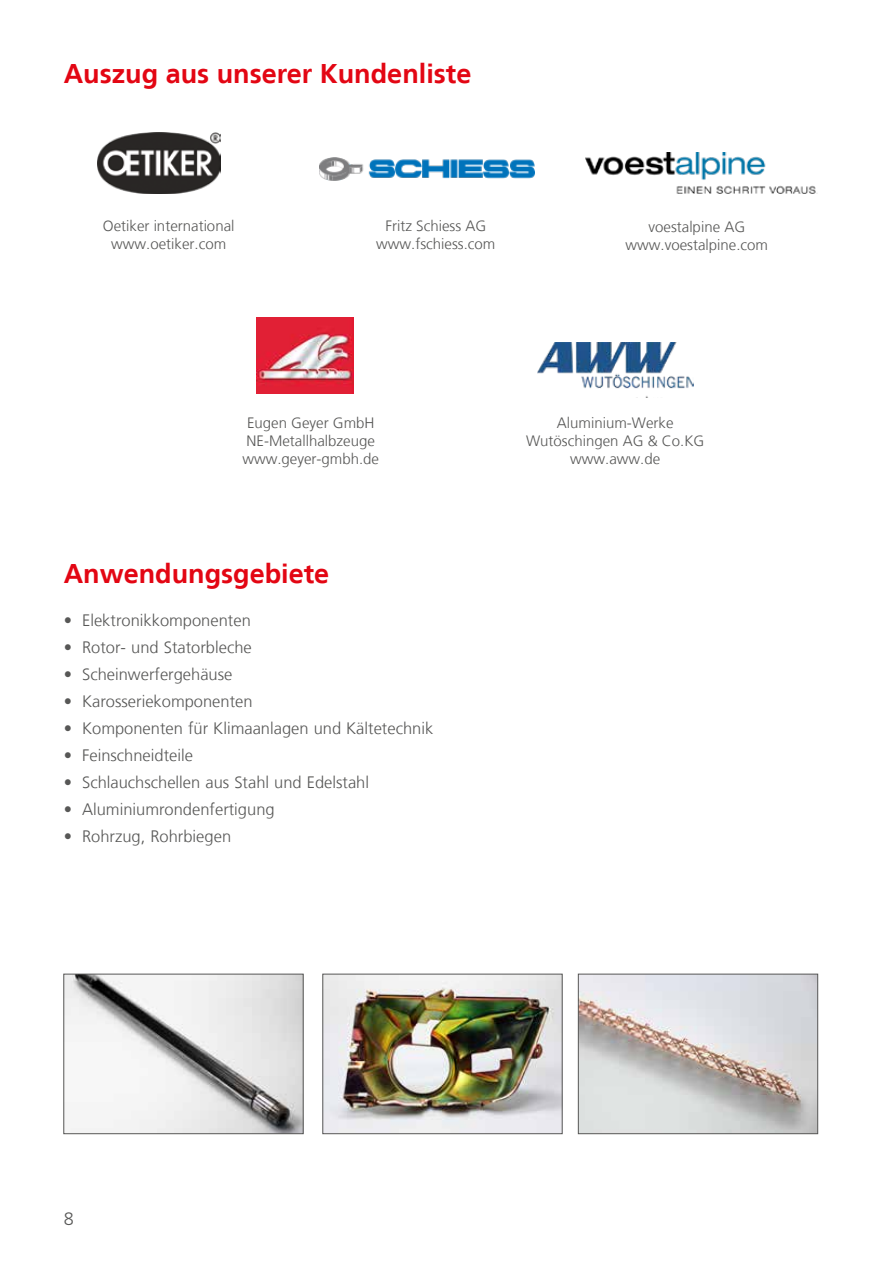
<style>
.page{position:relative;width:893px;height:1263px;background:#fff}
.page>*{position:absolute;margin:0;border:0;box-sizing:border-box;transform-origin:0 0}
.t1{font:700 27px "Frutiger LT";color:#e30613}
.t2{font:300 18px "Frutiger LT Std";color:#575756}
.t3{font:300 16.5px "Frutiger LT";color:#575756}
.t4{font:300 15px/18px "Frutiger LT";color:#575756;text-align:center}
</style>
<div class="page">
<img style="left:324px;top:976px;width:237px;height:156px">
<div style="left:322px;top:974px;width:241px;height:160px;border:1px solid #575756"></div>
<img style="left:65px;top:976px;width:237px;height:156px">
<div style="left:63px;top:974px;width:241px;height:160px;border:1px solid #575756"></div>
<img style="left:580px;top:976px;width:236px;height:156px">
<div style="left:578px;top:974px;width:240px;height:160px;border:1px solid #575756"></div>
<img style="left:537px;top:343px;width:156px;height:54px">
<img style="left:98px;top:132px;width:123px;height:62px">
<img style="left:257px;top:317px;width:96px;height:76px">
<img style="left:585px;top:152px;width:231px;height:41px">
<img style="left:319px;top:158px;width:215px;height:23px">
<h1 class="t1" style="left:64px;top:58px;width:409px">Auszug aus unserer Kundenliste</h1>
<p class="t4" style="left:103px;top:217px;width:133px">Oetiker international www.oetiker.com</p>
<p class="t4" style="left:376px;top:217px;width:121px">Fritz Schiess AG www.fschiess.com</p>
<p class="t4" style="left:626px;top:218px;width:144px">voestalpine AG www.voestalpine.com</p>
<p class="t4" style="left:242px;top:414px;width:138px">Eugen Geyer GmbH<br>NE-Metallhalbzeuge www.geyer-gmbh.de</p>
<h1 class="t1" style="left:64px;top:558px;width:267px">Anwendungsgebiete</h1>
<p class="t3" style="left:64px;top:611px;width:189px">• Elektronikkomponenten</p>
<p class="t3" style="left:64px;top:638px;width:189px">• Rotor- und Statorbleche</p>
<p class="t3" style="left:64px;top:665px;width:170px">• Scheinwerfergehäuse</p>
<p class="t3" style="left:64px;top:692px;width:190px">• Karosseriekomponenten</p>
<p class="t3" style="left:64px;top:719px;width:371px">• Komponenten für Klimaanlagen und Kältetechnik</p>
<p class="t3" style="left:64px;top:746px;width:131px">• Feinschneidteile</p>
<p class="t3" style="left:64px;top:773px;width:307px">• Schlauchschellen aus Stahl und Edelstahl</p>
<p class="t3" style="left:64px;top:800px;width:212px">• Aluminiumrondenfertigung</p>
<p class="t3" style="left:64px;top:827px;width:169px">• Rohrzug, Rohrbiegen</p>
<p class="t4" style="left:526px;top:414px;width:180px">Aluminium-Werke<br>Wutöschingen AG &amp; Co.KG www.aww.de</p>
<p class="t2" style="left:64px;top:1208px;width:12px">8</p>
</div>
